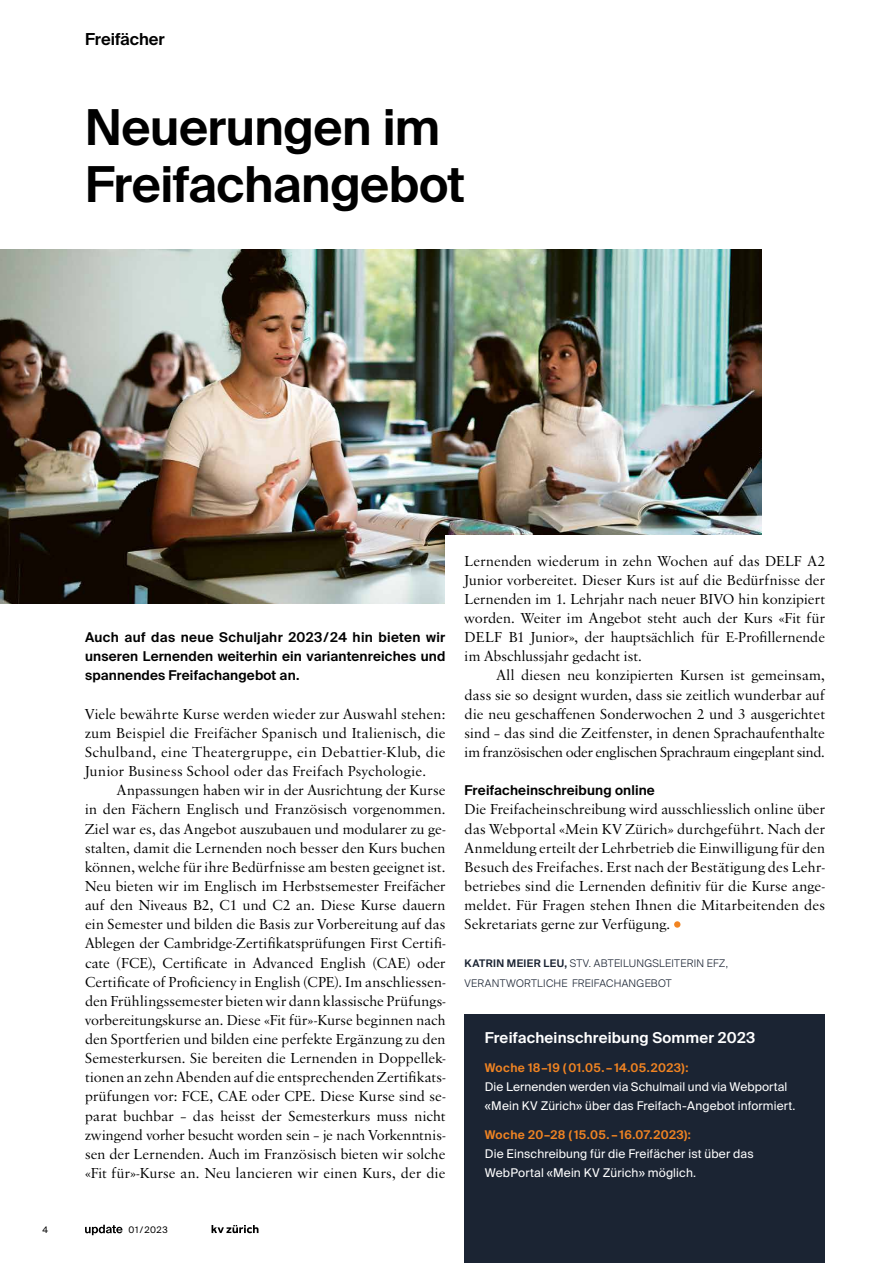
<style>
.page{position:relative;width:893px;height:1263px;background:#fff}
.page>*{position:absolute;margin:0;border:0;box-sizing:border-box;transform-origin:0 0}
.t1{font:600 49.5px/57px "Suisse Intl";letter-spacing:-.01em;color:#000}
.t2{font:600 16.5px "Suisse Intl";color:#000}
.t3{font:15px/19.2px "Savoy";letter-spacing:.015em;color:#000;text-align:justify}
.t4{font:600 15px "Suisse Intl";letter-spacing:.015em;color:#fff}
.t5{font:600 13.5px/19.2px "Suisse Intl";letter-spacing:.01em;color:#000;text-align:justify}
.t6{font:12px/19.2px "Suisse Intl";letter-spacing:.01em;color:#fff}
.t7{font:600 12px "Suisse Intl";letter-spacing:.035em;color:#f18422}
.t8{font:300 10.5px/19.2px "Suisse Intl";letter-spacing:.025em;color:#1b2433}
.t9{font:9px "Suisse Intl";letter-spacing:.06em;color:#000}
.s1{font-weight:600}
</style>
<div class="page">
<svg style="left:212px;top:1225px;width:46px;height:8px"></svg>
<svg style="left:85px;top:1225px;width:38px;height:10px"></svg>
<img style="left:0;top:250px;width:762px;height:354px">
<div style="left:445px;top:535px;width:405px;height:241px;background:#fff"></div>
<div style="left:465px;top:1014px;width:360px;height:249px;background:#1b2433"></div>
<div style="left:674px;top:921px;width:6px;height:7px;background:#f18422;border-radius:50%"></div>
<p class="t2" style="left:85px;top:30px;width:81px">Freifächer</p>
<h1 class="t1" style="left:85px;top:99px;width:382px">Neuerungen im<br>Freifachangebot</h1>
<p class="t5" style="left:85px;top:628px;width:362px">Auch auf das neue Schuljahr 2023/24 hin bieten wir unseren Lernenden weiterhin ein variantenreiches und spannendes Freifachangebot an.</p>
<p class="t3" style="left:85px;top:705px;width:362px">Viele bewährte Kurse werden wieder zur Auswahl stehen: zum Beispiel die Freifächer Spanisch und Italienisch, die Schulband, eine Theatergruppe, ein Debattier-Klub, die Junior Business School oder das Freifach Psychologie.</p>
<p class="t3" style="left:85px;top:781px;width:362px;text-indent:32px">Anpassungen haben wir in der Ausrichtung der Kurse in den Fächern Englisch und Französisch vorgenommen.<br>Ziel war es, das Angebot auszubauen und modularer zu ge&shy;stalten, damit die Lernenden noch besser den Kurs buchen können, welche für ihre Bedürfnisse am besten geeignet ist.<br>Neu bieten wir im Englisch im Herbstsemester Freifächer auf den Niveaus B2, C1 und C2 an. Diese Kurse dauern ein Semester und bilden die Basis zur Vorbereitung auf das Ablegen der Cambridge-Zertifikatsprüfungen First Certifi&shy;cate (FCE), Certificate in Advanced English (CAE) oder Certificate of Proficiency in English (CPE). Im anschliessen&shy;den Frühlingssemester bieten wir dann klassische Prüfungs&shy;vorbereitungskurse an. Diese «Fit für»-Kurse beginnen nach den Sportferien und bilden eine perfekte Ergänzung zu den Semesterkursen. Sie bereiten die Lernenden in Doppellek&shy;tionen an zehn Abenden auf die entsprechenden Zertifikats&shy;prüfungen vor: FCE, CAE oder CPE. Diese Kurse sind se&shy;parat buchbar – das heisst der Semesterkurs muss nicht zwingend vorher besucht worden sein – je nach Vorkenntnis&shy;sen der Lernenden. Auch im Französisch bieten wir solche «Fit für»-Kurse an. Neu lancieren wir einen Kurs, der die</p>
<p class="t3" style="left:465px;top:552px;width:362px">Lernenden wiederum in zehn Wochen auf das DELF A2<br>Junior vorbereitet. Dieser Kurs ist auf die Bedürfnisse der Lernenden im 1. Lehrjahr nach neuer BIVO hin konzipiert worden. Weiter im Angebot steht auch der Kurs «Fit für DELF B1 Junior», der hauptsächlich für E-Profillernende im Abschlussjahr gedacht ist.</p>
<p class="t3" style="left:465px;top:666px;width:362px;text-indent:32px">All diesen neu konzipierten Kursen ist gemeinsam, dass sie so designt wurden, dass sie zeitlich wunderbar auf die neu geschaffenen Sonderwochen 2 und 3 ausgerichtet sind – das sind die Zeitfenster, in denen Sprachaufenthalte im französischen oder englischen Sprachraum eingeplant sind.</p>
<p class="t5" style="left:465px;top:781px;width:192px">Freifacheinschreibung online</p>
<p class="t3" style="left:465px;top:800px;width:362px">Die Freifacheinschreibung wird ausschliesslich online über das Webportal «Mein KV Zürich» durchgeführt. Nach der Anmeldung erteilt der Lehrbetrieb die Einwilligung für den Besuch des Freifaches. Erst nach der Bestätigung des Lehr&shy;betriebes sind die Lernenden definitiv für die Kurse ange&shy;meldet. Für Fragen stehen Ihnen die Mitarbeitenden des Sekretariats gerne zur Verfügung.</p>
<p class="t8" style="left:465px;top:954px;width:265px"><span class="s1">KATRIN MEIER LEU,</span> STV. ABTEILUNGSLEITERIN EFZ,<br>VERANTWORTLICHE FREIFACHANGEBOT</p>
<p class="t4" style="left:485px;top:1029px;width:272px">Freifacheinschreibung Sommer 2023</p>
<p class="t7" style="left:485px;top:1060px;width:205px">Woche 18–19 (01.05. – 14.05.2023):</p>
<p class="t6" style="left:485px;top:1077px;width:312px">Die Lernenden werden via Schulmail und via Webportal «Mein KV Zürich» über das Freifach-Angebot informiert.</p>
<p class="t7" style="left:485px;top:1127px;width:208px">Woche 20–28 (15.05. – 16.07.2023):</p>
<p class="t6" style="left:485px;top:1144px;width:270px">Die Einschreibung für die Freifächer ist über das<br>WebPortal «Mein KV Zürich» möglich.</p>
<p class="t9" style="left:43px;top:1225px;width:7px">4</p>
<p class="t9" style="left:128px;top:1225px;width:41px">01/2023</p>
</div>
